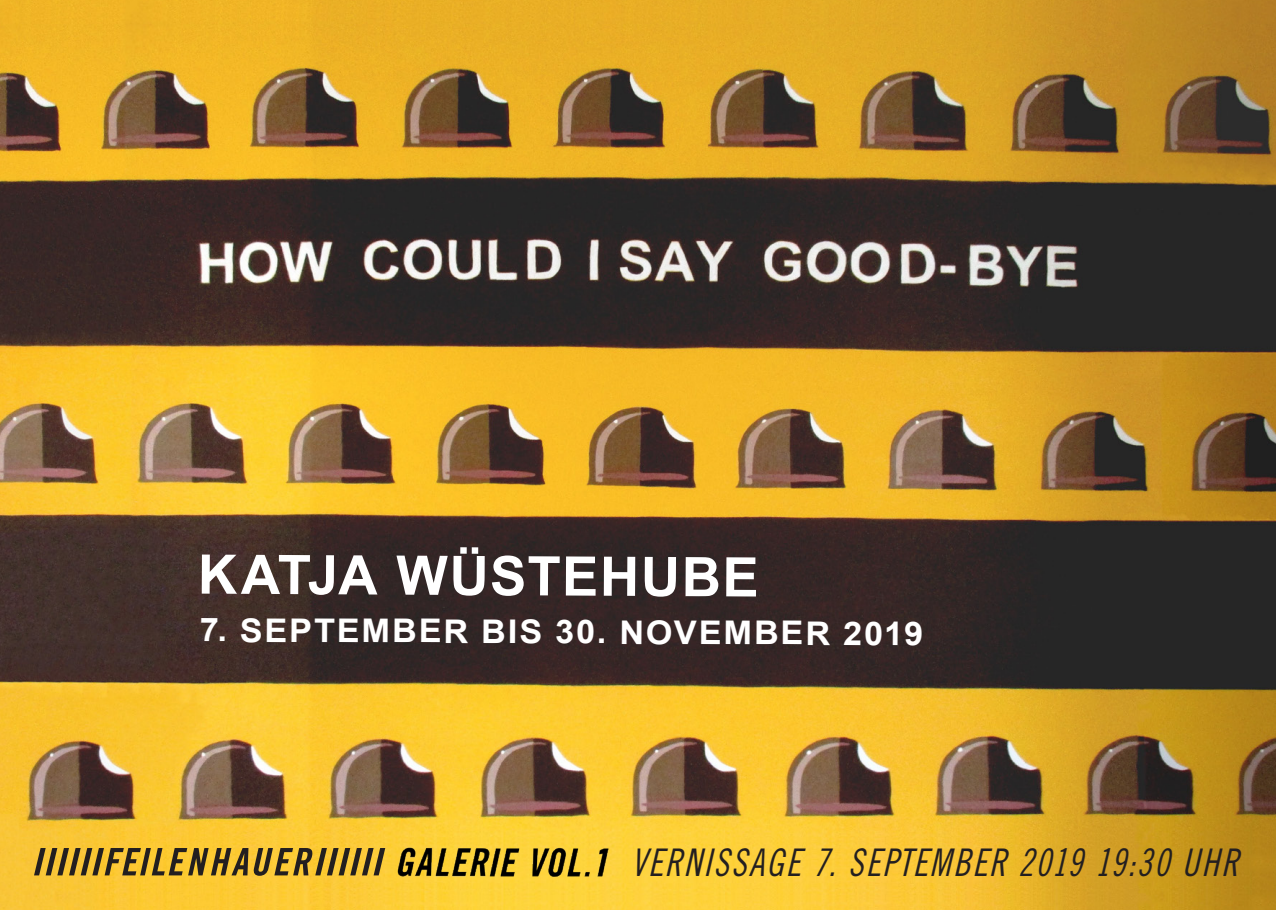
<style>
.page{position:relative;width:1276px;height:910px;background:#fff}
.page>*{position:absolute;margin:0;border:0;box-sizing:border-box;transform-origin:0 0}
.t1{font:700 54.6px "Arial";letter-spacing:.015em;color:#fff}
.t2{font:38.1px "Trade Gothic LT Std Cn 18 Obl";letter-spacing:.065em;color:#231f20;scale:.9 1}
.t3{font:700 32.7px "Arial";letter-spacing:.05em;color:#fff;scale:1.05 1}
</style>
<div class="page">
<img style="left:0;top:0;width:1276px;height:910px">
<img style="left:379px;top:835px;width:256px;height:53px">
<svg style="left:34px;top:848px;width:351px;height:28px;background:#9f802b"></svg>
<p class="t1" style="left:198px;top:540px;width:563px">KATJA WÜSTEHUBE</p>
<p class="t3" style="left:200px;top:610px;width:690px">7. SEPTEMBER BIS 30. NOVEMBER 2019</p>
<p class="t2" style="left:631px;top:840px;width:676px">VERNISSAGE 7. SEPTEMBER 2019 19:30 UHR</p>
</div>
